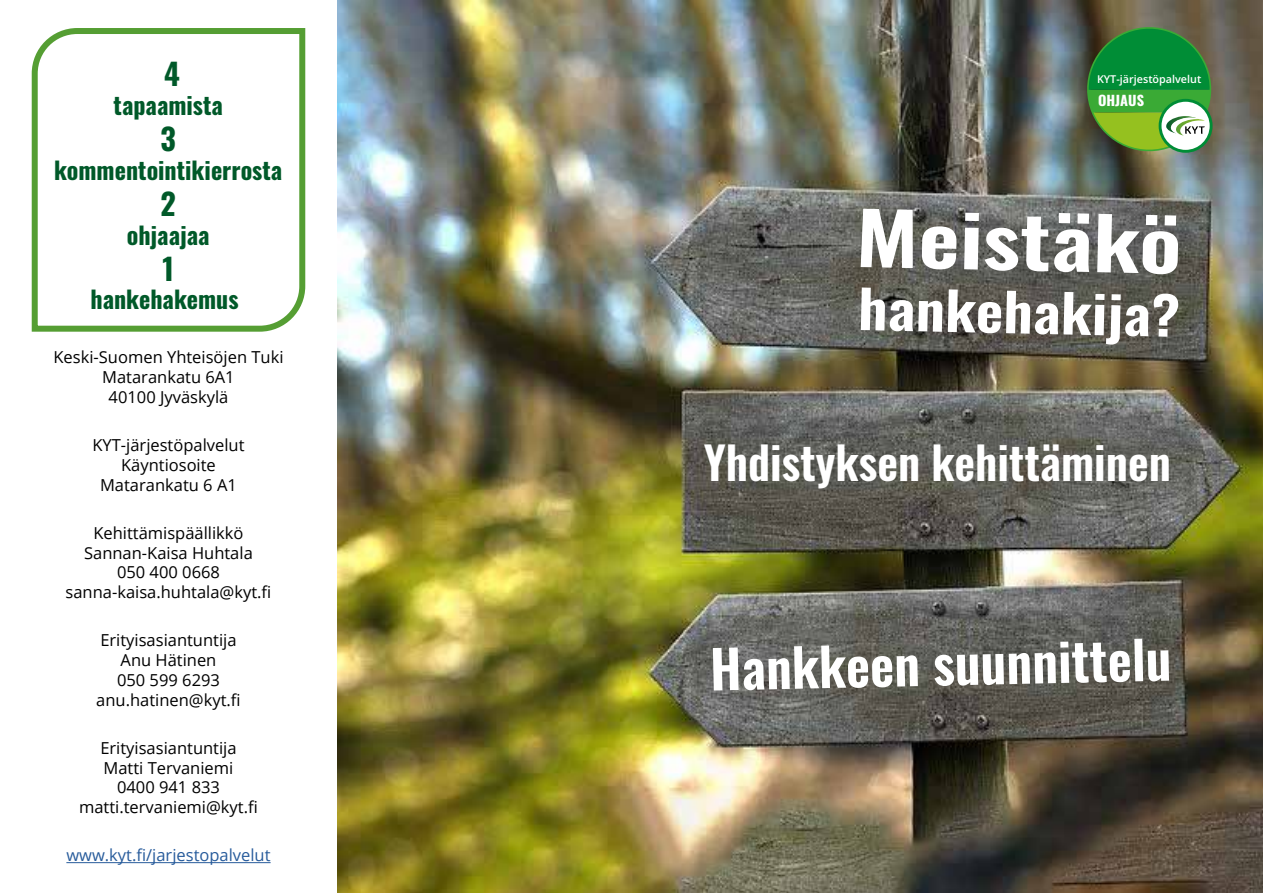
<style>
.page{position:relative;width:1263px;height:893px;background:#fff}
.page>*{position:absolute;margin:0;border:0;box-sizing:border-box;transform-origin:0 0}
.t1{font:600 72px "Oswald";color:#fff;scale:1.25 1}
.t2{font:600 52.5px "Oswald";color:#fff}
.t3{font:600 52.5px "Oswald";color:#fff;scale:1.14 1}
.t4{font:600 45px "Oswald";color:#fff}
.t5{font:700 30px "Oswald";color:#005929}
.t6{font:700 24px "Oswald";color:#005929}
.t7{font:16.5px/19.8px "Open Sans";color:#000;text-align:center}
.t8{font:16.5px "Open Sans";color:#275b9b}
.t9{font:700 13.8px "Oswald";color:#fff;scale:1.04 1}
.t10{font:600 10.8px "Open Sans";color:#fff}
</style>
<div class="page">
<img style="left:337px;top:0;width:926px;height:893px">
<hr style="left:66px;top:862px;width:205px;height:1px;background:#275b9b">
<svg style="left:1085px;top:26px;width:128px;height:127px"></svg>
<svg style="left:31px;top:28px;width:275px;height:304px"></svg>
<h3 class="t5" style="left:164px;top:58px;width:17px">4</h3>
<h3 class="t6" style="left:114px;top:93px;width:111px">tapaamista</h3>
<h3 class="t5" style="left:161px;top:123px;width:17px">3</h3>
<h3 class="t6" style="left:54px;top:157px;width:230px">kommentointikierrosta</h3>
<h3 class="t5" style="left:161px;top:188px;width:17px">2</h3>
<h3 class="t6" style="left:127px;top:222px;width:84px">ohjaajaa</h3>
<h3 class="t5" style="left:162px;top:253px;width:13px">1</h3>
<h3 class="t6" style="left:90px;top:287px;width:150px">hankehakemus</h3>
<p class="t7" style="left:54px;top:347px;width:231px">Keski-Suomen Yhteisöjen Tuki<br>Matarankatu 6A1<br>40100 Jyväskylä</p>
<p class="t7" style="left:92px;top:435px;width:154px">KYT-järjestöpalvelut<br>Käyntiosoite<br>Matarankatu 6 A1</p>
<p class="t7" style="left:66px;top:522px;width:207px">Kehittämispäällikkö<br>Sannan-Kaisa Huhtala<br>050 400 0668 sanna-kaisa.huhtala@kyt.fi</p>
<p class="t7" style="left:96px;top:630px;width:146px">Erityisasiantuntija<br>Anu Hätinen<br>050 599 6293 anu.hatinen@kyt.fi</p>
<p class="t7" style="left:79px;top:737px;width:180px">Erityisasiantuntija<br>Matti Tervaniemi<br>0400 941 833 matti.tervaniemi@kyt.fi</p>
<p class="t8" style="left:66px;top:844px;width:206px">www.kyt.fi/jarjestopalvelut</p>
<p class="t10" style="left:1097px;top:72px;width:106px">KYT-järjestöpalvelut</p>
<p class="t9" style="left:1098px;top:94px;width:46px">OHJAUS</p>
<h1 class="t1" style="left:856px;top:201px;width:262px;rotate:1deg">Meistäkö</h1>
<h2 class="t3" style="left:858px;top:282px;width:284px;rotate:1deg">hankehakija?</h2>
<h3 class="t4" style="left:704px;top:439px;width:469px">Yhdistyksen kehittäminen</h3>
<h2 class="t2" style="left:710px;top:641px;width:463px;rotate:-1deg">Hankkeen suunnittelu</h2>
</div>
